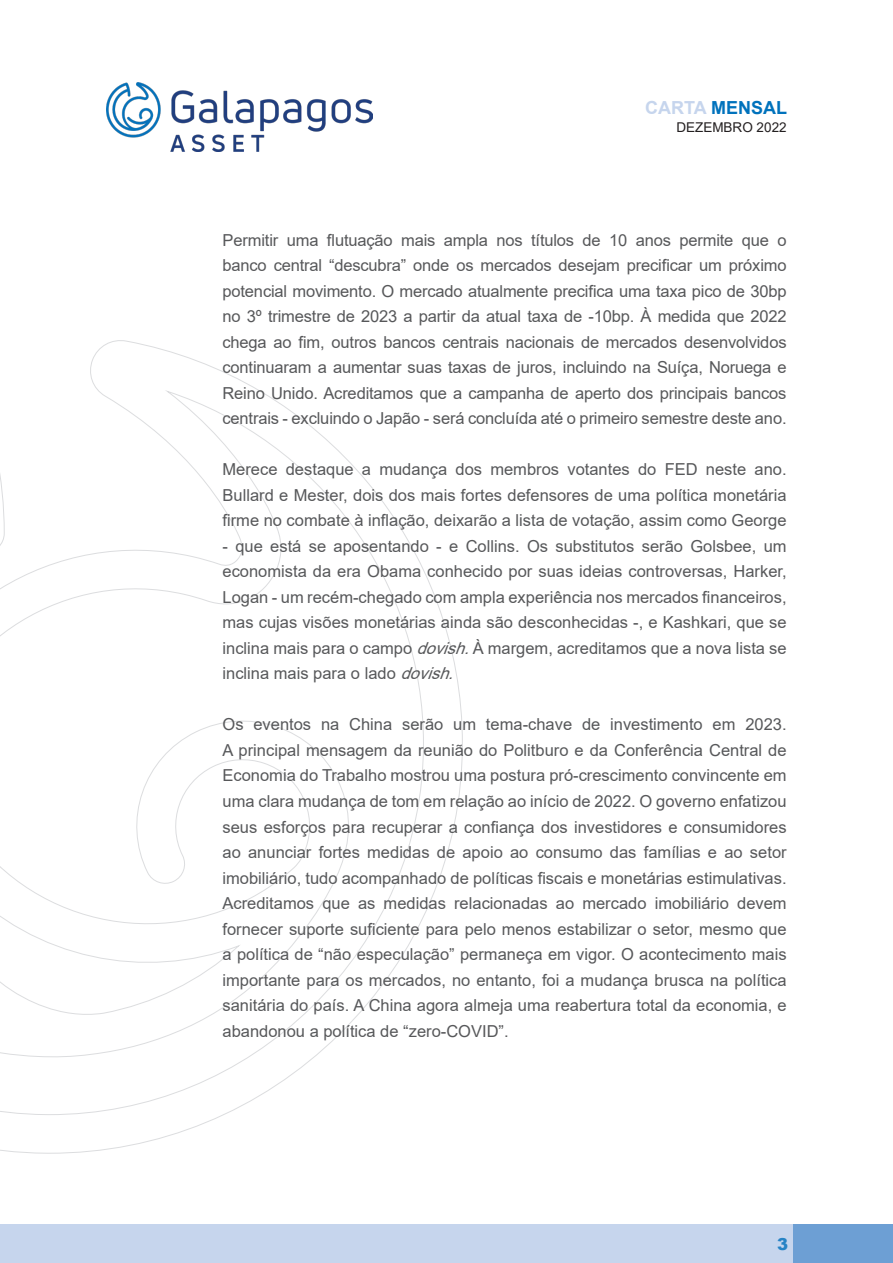
<style>
.page{position:relative;width:893px;height:1263px;background:#fff}
.page>*{position:absolute;margin:0;border:0;box-sizing:border-box;transform-origin:0 0}
.t1{font:700 18px "Arial";color:#0072bc}
.Texto{font:16.5px/25.5px "Arial";color:#57585a;text-align:justify}
.t2{font:900 16.5px "Arial";color:#2783c5}
.t3{font:13.5px "Arial";color:#231f20}
.s1{color:#c6d5ed}
.s2{font-style:italic}
</style>
<div class="page">
<div style="left:0;top:1225px;width:893px;height:38px;background:#c6d5ed"></div>
<svg style="left:0;top:340px;width:463px;height:814px"></svg>
<div style="left:793px;top:1225px;width:100px;height:38px;background:#6d9fd4"></div>
<img style="left:106px;top:83px;width:266px;height:68px">
<p class="t1" style="left:645px;top:95px;width:143px"><span class="s1">CARTA</span> MENSAL</p>
<p class="t3" style="left:676px;top:118px;width:112px">DEZEMBRO 2022</p>
<p class="Texto" style="left:223px;top:227px;width:566px">Permitir uma flutuação mais ampla nos títulos de 10 anos permite que o banco central “descubra” onde os mercados desejam precificar um próximo potencial movimento. O mercado atualmente precifica uma taxa pico de 30bp no 3º trimestre de 2023 a partir da atual taxa de -10bp. À medida que 2022 chega ao fim, outros bancos centrais nacionais de mercados desenvolvidos continuaram a aumentar suas taxas de juros, incluindo na Suíça, Noruega e Reino Unido. Acreditamos que a campanha de aperto dos principais bancos centrais - excluindo o Japão - será concluída até o primeiro semestre deste ano.</p>
<p class="Texto" style="left:223px;top:457px;width:566px">Merece destaque a mudança dos membros votantes do FED neste ano.<br>Bullard e Mester, dois dos mais fortes defensores de uma política monetária firme no combate à inflação, deixarão a lista de votação, assim como George</p>
<p class="Texto" style="left:223px;top:533px;width:566px">- que está se aposentando - e Collins. Os substitutos serão Golsbee, um economista da era Obama conhecido por suas ideias controversas, Harker, Logan - um recém-chegado com ampla experiência nos mercados financeiros, mas cujas visões monetárias ainda são desconhecidas -, e Kashkari, que se inclina mais para o campo <span class="s2">dovish.</span>À margem, acreditamos que a nova lista se inclina mais para o lado <span class="s2">dovish.</span></p>
<p class="Texto" style="left:223px;top:712px;width:566px">Os eventos na China serão um tema-chave de investimento em 2023.</p>
<p class="Texto" style="left:223px;top:737px;width:566px">A principal mensagem da reunião do Politburo e da Conferência Central de Economia do Trabalho mostrou uma postura pró-crescimento convincente em uma clara mudança de tom em relação ao início de 2022. O governo enfatizou seus esforços para recuperar a confiança dos investidores e consumidores ao anunciar fortes medidas de apoio ao consumo das famílias e ao setor imobiliário, tudo acompanhado de políticas fiscais e monetárias estimulativas.<br>Acreditamos que as medidas relacionadas ao mercado imobiliário devem fornecer suporte suficiente para pelo menos estabilizar o setor, mesmo que a política de “não especulação” permaneça em vigor. O acontecimento mais importante para os mercados, no entanto, foi a mudança brusca na política sanitária do país. A China agora almeja uma reabertura total da economia, e abandonou a política de “zero-COVID”.</p>
<p class="t2" style="left:777px;top:1232px;width:13px">3</p>
</div>
